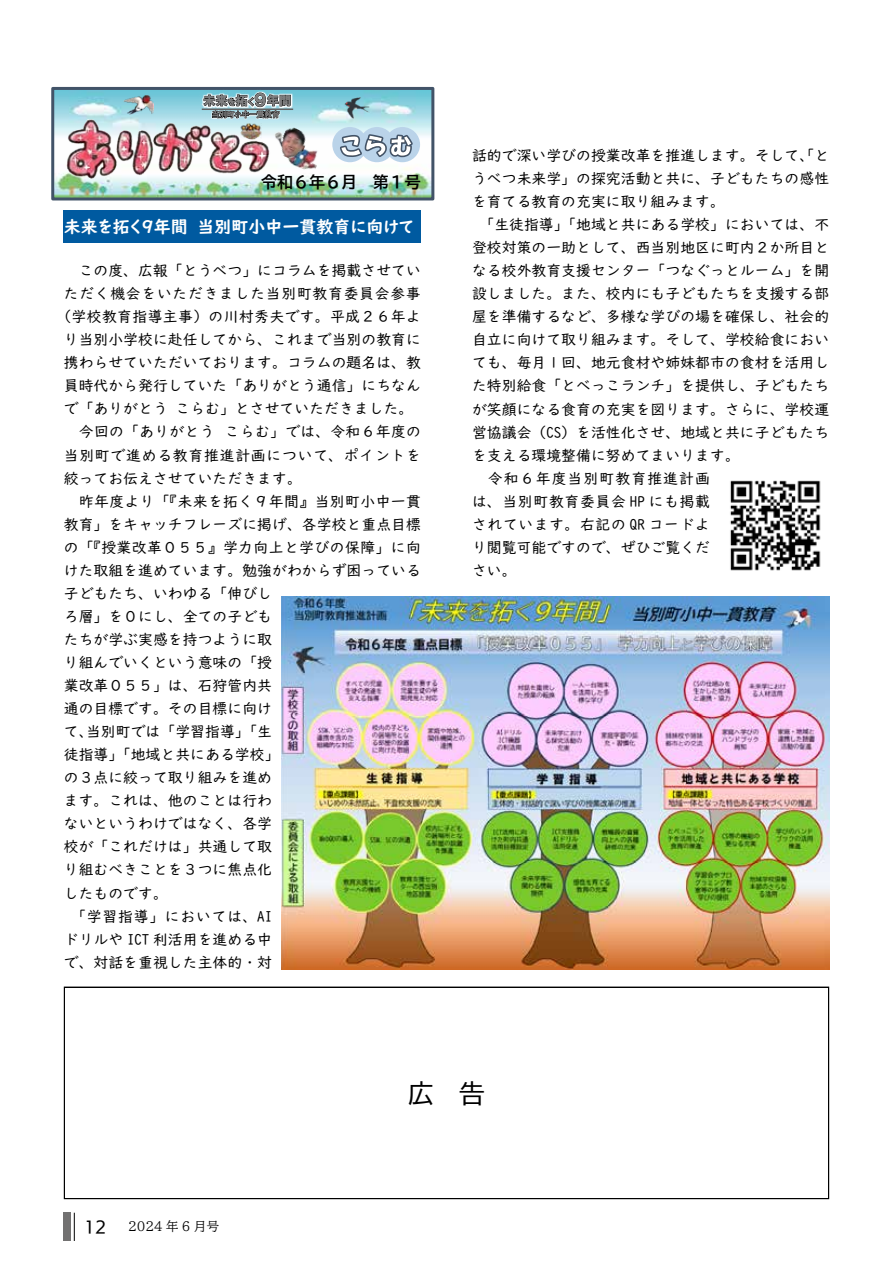
<style>
.page{position:relative;width:893px;height:1263px;background:#fff}
.page>*{position:absolute;margin:0;border:0;box-sizing:border-box;transform-origin:0 0}
.t1{font:25.5px "TBUD Go Std";color:#000}
.t2{font:16.95px "UD Digi Kyokasho NK B";color:#fff}
.t3{font:15.9px "BIZ UD Gothic Bold";color:#000}
.t4{font:15.9px "UD Kakugo Large Pr 6 N M";color:#000}
.t5{font:14.85px/23.1px "UD Digi Kyokasho N R";color:#000}
.t6{font:14.85px "UD Digi Kyokasho N R";letter-spacing:.025em;color:#000}
.t7{font:14.85px "UD Digi Kyokasho N R";letter-spacing:.05em;color:#000}
.t8{font:14.85px "UD Digi Kyokasho N R";letter-spacing:.045em;color:#000}
.t9{font:500 12.75px "TBUD Min Std";color:#000}
</style>
<div class="page">
<svg style="left:74px;top:1213px;width:1px;height:28px"></svg>
<div style="left:64px;top:1213px;width:7px;height:28px;background:#727171"></div>
<div style="left:64px;top:986px;width:765px;height:213px;border:1px solid #000"></div>
<img style="left:281px;top:596px;width:548px;height:373px">
<div style="left:64px;top:210px;width:357px;height:33px;background:#005aa0"></div>
<img style="left:730px;top:480px;width:91px;height:91px">
<img style="left:55px;top:91px;width:375px;height:105px">
<div style="left:51px;top:87px;width:383px;height:113px;border:3px solid #425368"></div>
<img style="left:346px;top:96px;width:25px;height:25px">
<img style="left:123px;top:92px;width:24px;height:25px">
<img style="left:64px;top:118px;width:209px;height:62px">
<div style="left:332px;top:127px;width:36px;height:35px;background:#bad3e9;border-radius:50%"></div>
<div style="left:359px;top:127px;width:36px;height:35px;background:#bad3e9;border-radius:50%"></div>
<div style="left:385px;top:127px;width:35px;height:35px;background:#bad3e9;border-radius:50%"></div>
<svg style="left:346px;top:132px;width:69px;height:28px"></svg>
<img style="left:147px;top:86px;width:199px;height:76px">
<img style="left:158px;top:86px;width:176px;height:87px">
<svg style="left:203px;top:92px;width:88px;height:27px;background:#899ca0"></svg>
<hr style="left:202px;top:109px;width:91px;height:1px;background:#636262">
<img style="left:266px;top:117px;width:62px;height:58px">
<img style="left:276px;top:125px;width:34px;height:37px">
<p class="t3" style="left:261px;top:174px;width:161px">令和６年６月　第１号</p>
<p class="t2" style="left:64px;top:217px;width:351px">未来を拓く９年間　当別町小中一貫教育に向けて</p>
<p class="t5" style="left:64px;top:259px;width:359px">　この度、広報「とうべつ」にコラムを掲載させてい</p>
<p class="t8" style="left:64px;top:285px;width:359px">ただく機会をいただきました当別町教育委員会参事</p>
<p class="t6" style="left:56px;top:308px;width:366px">（学校教育指導主事）の川村秀夫です。平成２６年よ</p>
<p class="t5" style="left:64px;top:328px;width:359px">り当別小学校に赴任してから、これまで当別の教育に</p>
<p class="t5" style="left:64px;top:351px;width:359px">携わらせていただいております。コラムの題名は、教</p>
<p class="t5" style="left:64px;top:374px;width:359px">員時代から発行していた「ありがとう通信」にちなん</p>
<p class="t5" style="left:64px;top:397px;width:351px">で「ありがとう こらむ」とさせていただきました。</p>
<p class="t5" style="left:64px;top:420px;width:359px">　今回の「ありがとう こらむ」では、令和６年度の</p>
<p class="t7" style="left:64px;top:446px;width:359px">当別町で進める教育推進計画について、ポイントを</p>
<p class="t5" style="left:64px;top:467px;width:240px">絞ってお伝えさせていただきます。</p>
<p class="t6" style="left:64px;top:493px;width:359px">　昨年度より「『未来を拓く９年間』当別町小中一貫</p>
<p class="t5" style="left:64px;top:513px;width:359px">教育」をキャッチフレーズに掲げ、各学校と重点目標</p>
<p class="t6" style="left:64px;top:539px;width:359px">の「『授業改革０５５』学力向上と学びの保障」に向</p>
<p class="t5" style="left:64px;top:559px;width:359px">けた取組を進めています。勉強がわからず困っている</p>
<p class="t5" style="left:64px;top:582px;width:210px">子どもたち、いわゆる「伸びし</p>
<p class="t5" style="left:64px;top:605px;width:210px">ろ層」を０にし、全ての子ども</p>
<p class="t5" style="left:64px;top:628px;width:210px">たちが学ぶ実感を持つように取</p>
<p class="t5" style="left:64px;top:651px;width:210px">り組んでいくという意味の「授</p>
<p class="t5" style="left:64px;top:674px;width:210px">業改革０５５」は、石狩管内共</p>
<p class="t5" style="left:64px;top:697px;width:210px">通の目標です。その目標に向け</p>
<p class="t5" style="left:64px;top:720px;width:210px">て、当別町では「学習指導」「生</p>
<p class="t5" style="left:64px;top:743px;width:217px">徒指導」「地域と共にある学校」</p>
<p class="t5" style="left:64px;top:766px;width:210px">の３点に絞って取り組みを進め</p>
<p class="t5" style="left:64px;top:789px;width:210px">ます。これは、他のことは行わ</p>
<p class="t5" style="left:64px;top:812px;width:210px">ないというわけではなく、各学</p>
<p class="t5" style="left:64px;top:835px;width:210px">校が「これだけは」共通して取</p>
<p class="t5" style="left:64px;top:858px;width:210px">り組むべきことを３つに焦点化</p>
<p class="t5" style="left:64px;top:881px;width:106px">したものです。</p>
<p class="t7" style="left:64px;top:907px;width:210px">　「学習指導」においては、AI</p>
<p class="t5" style="left:64px;top:928px;width:210px">ドリルや ICT 利活用を進める中</p>
<p class="t5" style="left:64px;top:951px;width:210px">で、対話を重視した主体的・対</p>
<p class="t5" style="left:472px;top:144px;width:359px">話的で深い学びの授業改革を推進します。そして、「とうべつ未来学」の探究活動と共に、子どもたちの感性を育てる教育の充実に取り組みます。<br>　「生徒指導」「地域と共にある学校」においては、不登校対策の一助として、西当別地区に町内２か所目となる校外教育支援センター「つなぐっとルーム」を開設しました。また、校内にも子どもたちを支援する部屋を準備するなど、多様な学びの場を確保し、社会的自立に向けて取り組みます。そして、学校給食においても、毎月 1 回、地元食材や姉妹都市の食材を活用した特別給食「とべっこランチ」を提供し、子どもたちが笑顔になる食育の充実を図ります。さらに、学校運営協議会（CS）を活性化させ、地域と共に子どもたちを支える環境整備に努めてまいります。</p>
<p class="t5" style="left:472px;top:467px;width:240px;text-align:justify">　令和６年度当別町教育推進計画は、当別町教育委員会 HP にも掲載されています。右記の QR コードより閲覧可能ですので、ぜひご覧ください。</p>
<p class="t4" style="left:84px;top:1218px;width:24px">12</p>
<p class="t9" style="left:128px;top:1216px;width:93px">2024 年 6 月号</p>
<h1 class="t1" style="left:408px;top:1072px;width:78px">広　告</h1>
</div>
